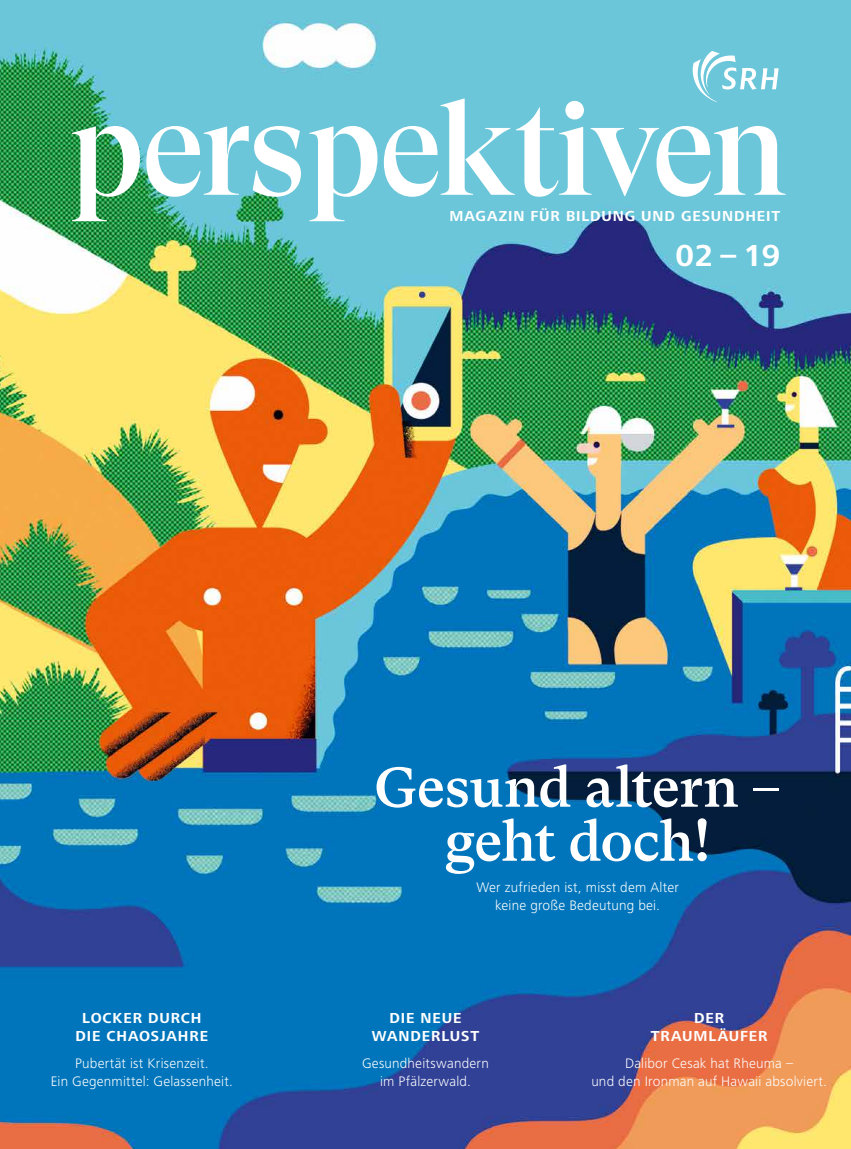
<style>
.page{position:relative;width:851px;height:1149px;background:#fff}
.page>*{position:absolute;margin:0;border:0;box-sizing:border-box;transform-origin:0 0}
.t1{font:500 55.5px/54px "GT Super Text";letter-spacing:-.015em;color:#fff;text-align:center}
.t2{font:700 31.5px "Frutiger Next LT";color:#fff}
.t3{font:700 15px/18px "Frutiger Next LT";letter-spacing:.06em;color:#fff;text-align:center}
.t4{font:300 14.25px/18px "Frutiger Next LT";letter-spacing:.015em;color:#fff;text-align:center}
</style>
<div class="page">
<img style="left:0;top:0;width:850px;height:1148px">
<svg style="left:72px;top:98px;width:713px;height:123px;fill:#6bc6d9"></svg>
<svg style="left:692px;top:51px;width:86px;height:51px"></svg>
<p class="t3" style="left:449px;top:207px;width:332px">MAGAZIN FÜR BILDUNG UND GESUNDHEIT</p>
<h2 class="t2" style="left:675px;top:238px;width:106px">02 – 19</h2>
<p class="t3" style="left:76px;top:1008px;width:134px">LOCKER DURCH<br>DIE CHAOSJAHRE</p>
<p class="t4" style="left:51px;top:1053px;width:183px">Pubertät ist Krisenzeit.<br>Ein Gegenmittel: Gelassenheit.</p>
<h1 class="t1" style="left:374px;top:760px;width:408px">Gesund altern – geht doch!</h1>
<p class="t4" style="left:476px;top:878px;width:204px">Wer zufrieden ist, misst dem Alter keine große Bedeutung bei.</p>
<p class="t3" style="left:372px;top:1008px;width:109px">DIE NEUE<br>WANDERLUST</p>
<p class="t4" style="left:362px;top:1053px;width:128px">Gesundheitswandern im Pfälzerwald.</p>
<p class="t3" style="left:650px;top:1008px;width:118px">DER<br>TRAUMLÄUFER</p>
<p class="t4" style="left:591px;top:1053px;width:237px">Dalibor Cesak hat Rheuma –<br>und den Ironman auf Hawaii absolviert.</p>
</div>
